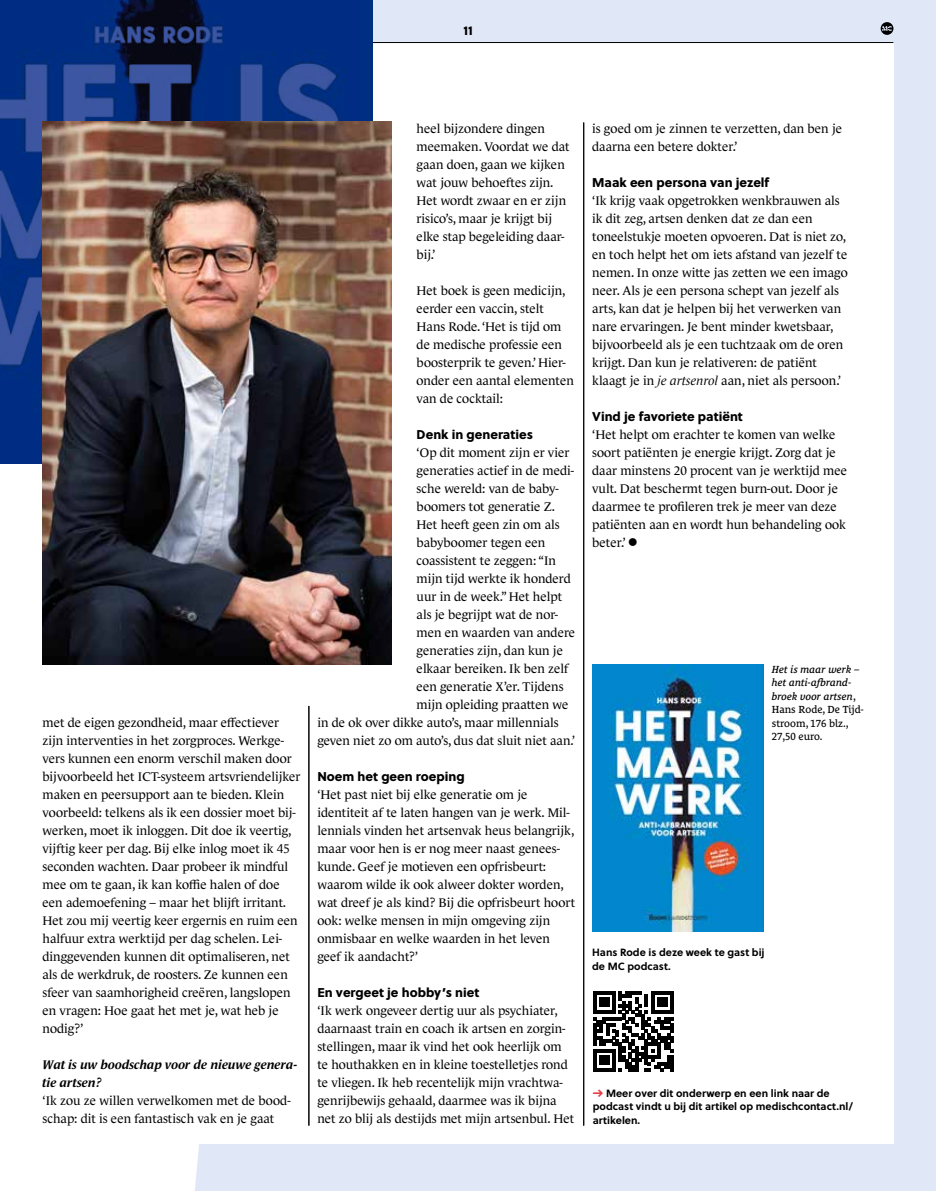
<style>
.page{position:relative;width:936px;height:1191px;background:#fff}
.page>*{position:absolute;margin:0;border:0;box-sizing:border-box;transform-origin:0 0}
.t1{font:12.75px/18px "Le Monde Journal Std";color:#000}
.t2{font:12.75px "Soleil Xb";color:#000}
.t3{font:italic 700 12.75px/18px "Le Monde Journal Std";color:#000}
.t4{font:700 10.5px/13.5px "Soleil";color:#000}
.t5{font:italic 600 10.5px/13.5px "Le Monde Courrier Std";color:#000}
.s1{font-style:italic}
.s2{font-weight:400;font-style:normal}
.s3{font-family:"Soleil Xb";font-weight:400;color:#e83c44}
</style>
<div class="page">
<div style="left:195px;top:0;width:740px;height:1191px;background:#e0e7f6"></div>
<div style="left:0;top:43px;width:893px;height:1101px;background:#fff"></div>
<hr style="left:43px;top:42px;width:850px;height:1px;background:#000">
<svg style="left:880px;top:22px;width:13px;height:13px"></svg>
<hr style="left:308px;top:706px;width:1px;height:419px;background:#000">
<hr style="left:583px;top:122px;width:1px;height:1003px;background:#000">
<svg style="left:0;top:0;width:372px;height:463px;background:#11347e"></svg>
<img style="left:43px;top:122px;width:349px;height:542px">
<svg style="left:593px;top:991px;width:80px;height:80px"></svg>
<img style="left:592px;top:664px;width:171px;height:267px">
<p class="t2" style="left:463px;top:20px;width:11px">11</p>
<p class="t1" style="left:43px;top:713px;width:259px">met de eigen gezondheid, maar effectiever zijn interventies in het zorgproces. Werkge&shy;vers kunnen een enorm verschil maken door bijvoorbeeld het ICT-systeem artsvriendelijker maken en peersupport aan te bieden. Klein voorbeeld: telkens als ik een dossier moet bij&shy;werken, moet ik inloggen. Dit doe ik veertig, vijftig keer per dag. Bij elke inlog moet ik 45 seconden wachten. Daar probeer ik mindful mee om te gaan, ik kan koffie halen of doe een ademoefening – maar het blijft irritant.<br>Het zou mij veertig keer ergernis en ruim een halfuur extra werktijd per dag schelen. Lei&shy;dinggevenden kunnen dit optimaliseren, net als de werkdruk, de roosters. Ze kunnen een sfeer van saamhorigheid creëren, langslopen en vragen: Hoe gaat het met je, wat heb je nodig?’</p>
<p class="t3" style="left:43px;top:1055px;width:256px">Wat is uw boodschap voor de nieuwe genera&shy;tie artsen?</p>
<p class="t1" style="left:43px;top:1091px;width:249px">‘Ik zou ze willen verwelkomen met de bood&shy;schap: dit is een fantastisch vak en je gaat</p>
<p class="t1" style="left:416px;top:119px;width:154px">heel bijzondere dingen meemaken. Voordat we dat gaan doen, gaan we kijken wat jouw behoeftes zijn.<br>Het wordt zwaar en er zijn risico’s, maar je krijgt bij elke stap begeleiding daar&shy;bij.’</p>
<p class="t1" style="left:416px;top:281px;width:159px">Het boek is geen medicijn, eerder een vaccin, stelt<br>Hans Rode. ‘Het is tijd om de medische professie een boosterprik te geven.’ Hier&shy;onder een aantal elementen van de cocktail:</p>
<p class="t2" style="left:416px;top:424px;width:118px">Denk in generaties</p>
<p class="t1" style="left:416px;top:443px;width:154px">‘Op dit moment zijn er vier</p>
<p class="t1" style="left:416px;top:461px;width:159px">generaties actief in de medi-</p>
<p class="t1" style="left:416px;top:479px;width:143px">sche wereld: van de baby-</p>
<p class="t1" style="left:416px;top:497px;width:140px">boomers tot generatie Z.</p>
<p class="t1" style="left:416px;top:515px;width:144px">Het heeft geen zin om als</p>
<p class="t1" style="left:416px;top:533px;width:130px">babyboomer tegen een</p>
<p class="t1" style="left:416px;top:551px;width:141px">coassistent te zeggen: “In</p>
<p class="t1" style="left:416px;top:569px;width:156px">mijn tijd werkte ik honderd</p>
<p class="t1" style="left:416px;top:587px;width:147px">uur in de week.” Het helpt</p>
<p class="t1" style="left:416px;top:605px;width:143px">als je begrijpt wat de nor-</p>
<p class="t1" style="left:416px;top:623px;width:160px">men en waarden van andere</p>
<p class="t1" style="left:416px;top:641px;width:148px">generaties zijn, dan kun je</p>
<p class="t1" style="left:416px;top:659px;width:153px">elkaar bereiken. Ik ben zelf</p>
<p class="t1" style="left:416px;top:677px;width:148px">een generatie X’er. Tijdens</p>
<p class="t1" style="left:416px;top:695px;width:153px">mijn opleiding praatten we</p>
<p class="t1" style="left:317px;top:713px;width:243px">in de ok over dikke auto’s, maar millennials</p>
<p class="t1" style="left:317px;top:731px;width:259px">geven niet zo om auto’s, dus dat sluit niet aan.’</p>
<p class="t2" style="left:317px;top:766px;width:149px">Noem het geen roeping</p>
<p class="t1" style="left:317px;top:785px;width:259px">‘Het past niet bij elke generatie om je identiteit af te laten hangen van je werk. Mil&shy;lennials vinden het artsenvak heus belangrijk, maar voor hen is er nog meer naast genees&shy;kunde. Geef je motieven een opfrisbeurt: waarom wilde ik ook alweer dokter worden, wat dreef je als kind? Bij die opfrisbeurt hoort ook: welke mensen in mijn omgeving zijn onmisbaar en welke waarden in het leven geef ik aandacht?’</p>
<p class="t2" style="left:317px;top:982px;width:164px">En vergeet je hobby’s niet</p>
<p class="t1" style="left:317px;top:1001px;width:258px">‘Ik werk ongeveer dertig uur als psychiater, daarnaast train en coach ik artsen en zorgin&shy;stellingen, maar ik vind het ook heerlijk om te houthakken en in kleine toestelletjes rond te vliegen. Ik heb recentelijk mijn vrachtwa&shy;genrijbewijs gehaald, daarmee was ik bijna net zo blij als destijds met mijn artsenbul. Het</p>
<p class="t1" style="left:592px;top:119px;width:251px">is goed om je zinnen te verzetten, dan ben je daarna een betere dokter.’</p>
<p class="t2" style="left:592px;top:172px;width:178px">Maak een persona van jezelf</p>
<p class="t1" style="left:592px;top:191px;width:257px">‘Ik krijg vaak opgetrokken wenkbrauwen als ik dit zeg, artsen denken dat ze dan een toneelstukje moeten opvoeren. Dat is niet zo, en toch helpt het om iets afstand van jezelf te nemen. In onze witte jas zetten we een imago neer. Als je een persona schept van jezelf als arts, kan dat je helpen bij het verwerken van nare ervaringen. Je bent minder kwetsbaar, bijvoorbeeld als je een tuchtzaak om de oren krijgt. Dan kun je relativeren: de patiënt klaagt je in <span class="s1">je artsenrol</span> aan, niet als persoon.’</p>
<p class="t2" style="left:592px;top:406px;width:152px">Vind je favoriete patiënt</p>
<p class="t1" style="left:592px;top:425px;width:256px">‘Het helpt om erachter te komen van welke soort patiënten je energie krijgt. Zorg dat je daar minstens 20 procent van je werktijd mee vult. Dat beschermt tegen burn-out. Door je daarmee te profileren trek je meer van deze patiënten aan en wordt hun behandeling ook beter.’ ●</p>
<p class="t5" style="left:771px;top:662px;width:93px">Het is maar werk – het anti-afbrand&shy;broek voor artsen<span class="s2">,<br>Hans Rode, De Tijd&shy;stroom, 176 blz.,<br>27,50 euro.</span></p>
<p class="t4" style="left:592px;top:945px;width:174px">Hans Rode is deze week te gast bij de MC podcast.</p>
<p class="t4" style="left:593px;top:1085px;width:262px"><span class="s3">-&gt;</span> Meer over dit onderwerp en een link naar de podcast vindt u bij dit artikel op medischcontact.nl/ artikelen.</p>
</div>
